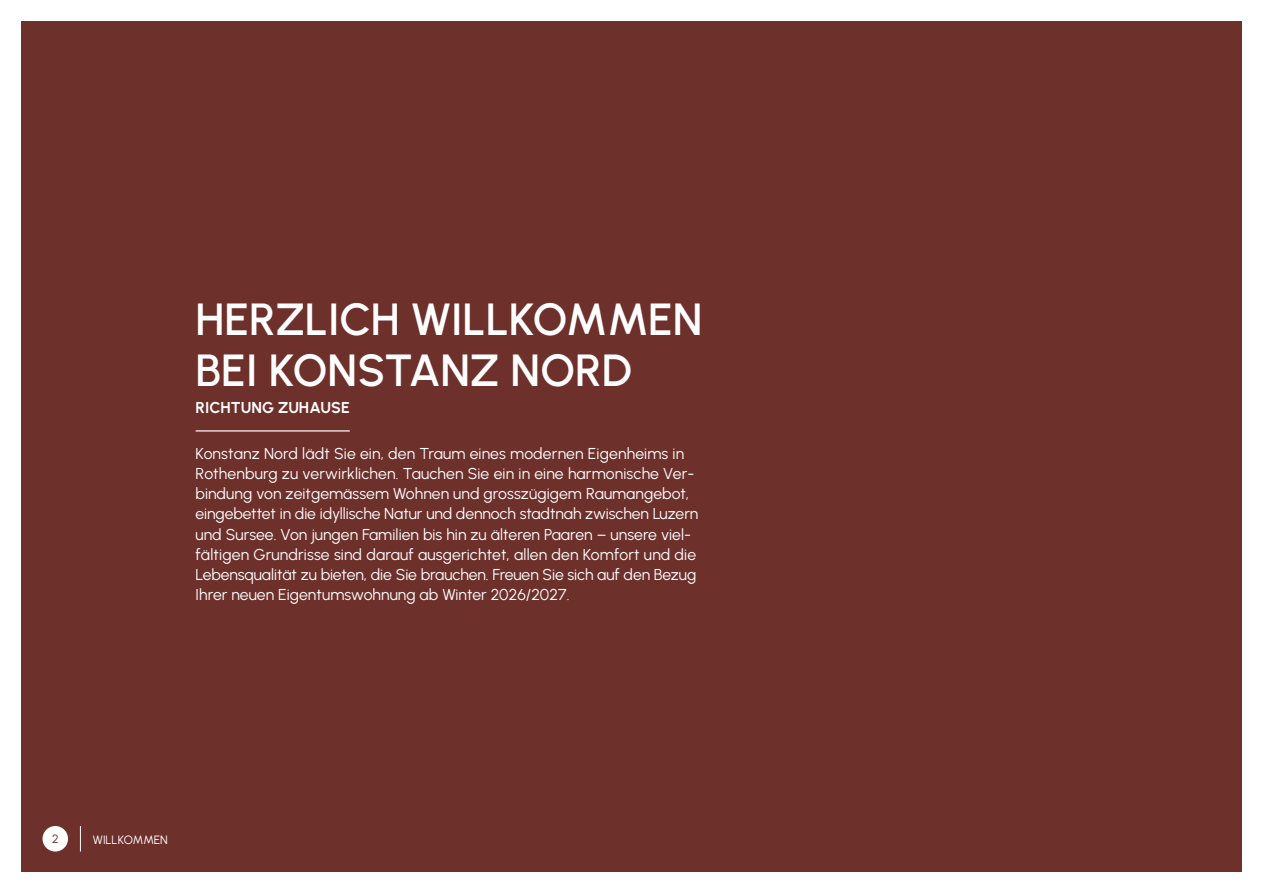
<style>
.page{position:relative;width:1263px;height:893px;background:#fff}
.page>*{position:absolute;margin:0;border:0;box-sizing:border-box;transform-origin:0 0}
.HAUS_D_fein{font:600 45px/51px "Urbanist";color:#fff}
.t1{font:15.75px/20.2px "Urbanist";letter-spacing:.005em;color:#fff}
.HAUS_D_fein-2{font:700 15.75px "Urbanist";letter-spacing:.005em;color:#fff}
.t2{font:12px "Urbanist";color:#fff}
.t3{font:12px "Urbanist";color:#6e302b}
</style>
<div class="page">
<div style="left:21px;top:21px;width:1221px;height:851px;background:#6e302b"></div>
<hr style="left:196px;top:430px;width:154px;height:1px;background:#fff">
<div style="left:43px;top:826px;width:25px;height:25px;background:#fff;border-radius:50%"></div>
<svg style="left:80px;top:826px;width:1px;height:25px"></svg>
<p class="HAUS_D_fein" style="left:196px;top:292px;width:508px">HERZLICH WILLKOMMEN<br>BEI KONSTANZ NORD</p>
<p class="HAUS_D_fein-2" style="left:196px;top:397px;width:156px">RICHTUNG ZUHAUSE</p>
<p class="t1" style="left:196px;top:443px;width:504px">Konstanz Nord lädt Sie ein, den Traum eines modernen Eigenheims in Rothenburg zu verwirklichen. Tauchen Sie ein in eine harmonische Ver&shy;bindung von zeitgemässem Wohnen und grosszügigem Raumangebot, eingebettet in die idyllische Natur und dennoch stadtnah zwischen Luzern und Sursee. Von jungen Familien bis hin zu älteren Paaren – unsere viel&shy;fältigen Grundrisse sind darauf ausgerichtet, allen den Komfort und die Lebensqualität zu bieten, die Sie brauchen. Freuen Sie sich auf den Bezug Ihrer neuen Eigentumswohnung ab Winter 2026/2027.</p>
<p class="t3" style="left:52px;top:831px;width:8px">2</p>
<p class="t2" style="left:93px;top:832px;width:77px">WILLKOMMEN</p>
</div>
